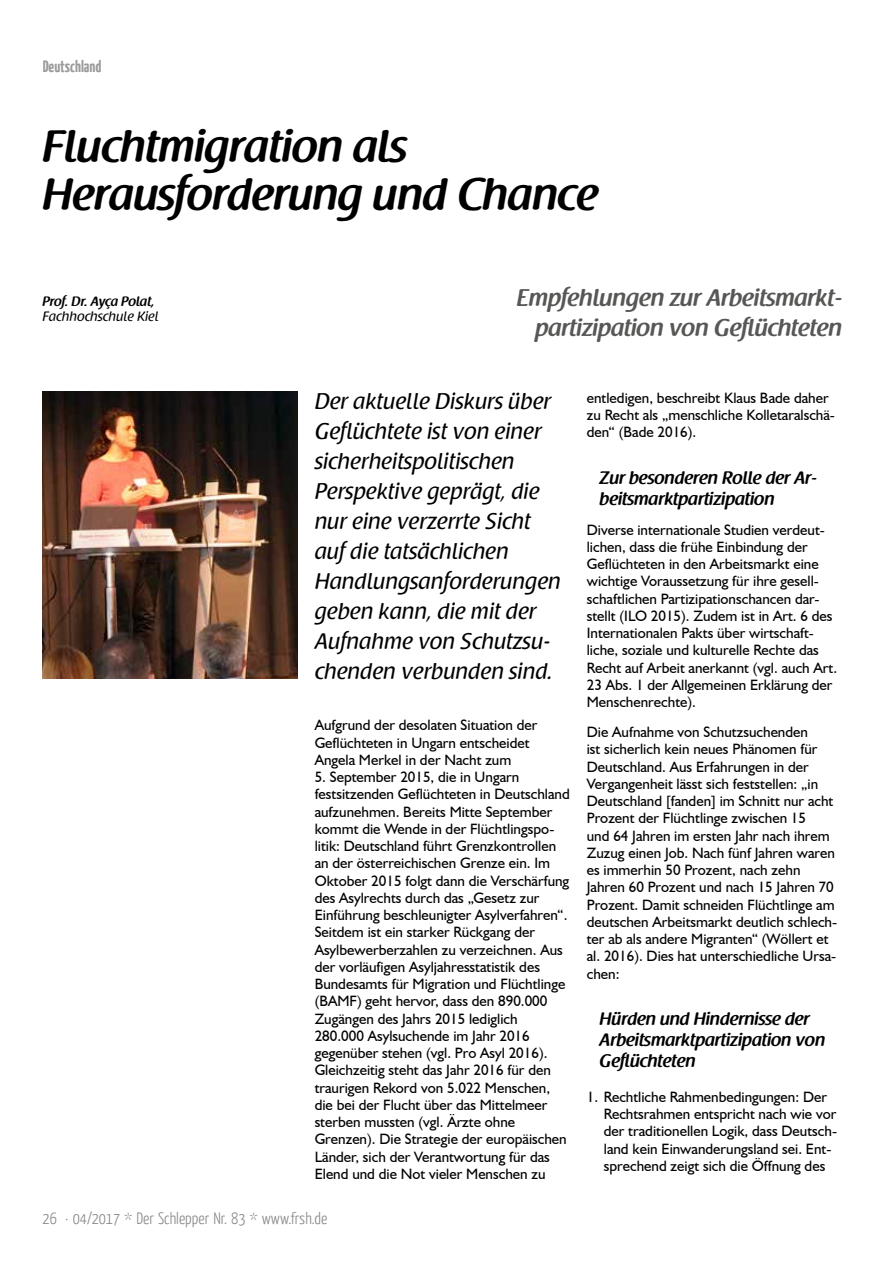
<style>
.page{position:relative;width:893px;height:1263px;background:#fff}
.page>*{position:absolute;margin:0;border:0;box-sizing:border-box;transform-origin:0 0}
.t1{font:600 45px/48px "Raspoutine";color:#000}
.t2{font:600 24px/30px "Raspoutine";color:#575756;text-align:right}
.t3{font:22.5px/30px "Raspoutine Classic";color:#000}
.t4{font:600 18px/21px "Raspoutine";color:#000}
.t5{font:300 16.5px "Yanone Kaffeesatz";color:#878787}
.t6{font:700 16.5px "Yanone Kaffeesatz";color:#575756}
.t7{font:15px/17.2px "Humanist 521 BT";color:#000}
.t8{font:600 13.5px "Raspoutine";color:#000}
.t9{font:13.5px "Raspoutine Classic";color:#000}
</style>
<div class="page">
<img style="left:43px;top:391px;width:255px;height:288px">
<p class="t6" style="left:43px;top:55px;width:60px">Deutschland</p>
<h1 class="t1" style="left:43px;top:124px;width:557px">Fluchtmigration als<br>Herausforderung und Chance</h1>
<p class="t8" style="left:43px;top:294px;width:113px">Prof. Dr. Ayça Polat,</p>
<p class="t9" style="left:43px;top:309px;width:118px">Fachhochschule Kiel</p>
<h2 class="t2" style="left:517px;top:283px;width:327px">Empfehlungen zur Arbeitsmarkt&shy;partizipation von Geflüchteten</h2>
<p class="t3" style="left:315px;top:386px;width:248px">Der aktuelle Diskurs über<br>Geflüchtete ist von einer sicherheitspolitischen<br>Perspektive geprägt, die nur eine verzerrte Sicht auf die tatsächlichen<br>Handlungsanforderungen geben kann, die mit der<br>Aufnahme von Schutzsu&shy;chenden verbunden sind.</p>
<p class="t7" style="left:315px;top:716px;width:224px">Aufgrund der desolaten Situation der<br>Geflüchteten in Ungarn entscheidet<br>Angela Merkel in der Nacht zum</p>
<p class="t7" style="left:315px;top:768px;width:257px">5. September 2015, die in Ungarn festsitzenden Geflüchteten in Deutschland aufzunehmen. Bereits Mitte September kommt die Wende in der Flüchtlingspo&shy;litik: Deutschland führt Grenzkontrollen an der österreichischen Grenze ein. Im Oktober 2015 folgt dann die Verschärfung des Asylrechts durch das „Gesetz zur Einführung beschleunigter Asylverfahren“.<br>Seitdem ist ein starker Rückgang der Asylbewerberzahlen zu verzeichnen. Aus der vorläufigen Asyljahresstatistik des Bundesamts für Migration und Flüchtlinge (BAMF) geht hervor, dass den 890.000<br>Zugängen des Jahrs 2015 lediglich 280.000 Asylsuchende im Jahr 2016 gegenüber stehen (vgl. Pro Asyl 2016).<br>Gleichzeitig steht das Jahr 2016 für den traurigen Rekord von 5.022 Menschen, die bei der Flucht über das Mittelmeer sterben mussten (vgl. Ärzte ohne Grenzen). Die Strategie der europäischen Länder, sich der Verantwortung für das Elend und die Not vieler Menschen zu</p>
<p class="t7" style="left:587px;top:389px;width:250px">entledigen, beschreibt Klaus Bade daher zu Recht als „menschliche Kolletaralschä&shy;den“ (Bade 2016).</p>
<p class="t4" style="left:600px;top:467px;width:219px">Zur besonderen Rolle der Ar&shy;beitsmarktpartizipation</p>
<p class="t7" style="left:587px;top:521px;width:252px">Diverse internationale Studien verdeut&shy;lichen, dass die frühe Einbindung der Geflüchteten in den Arbeitsmarkt eine wichtige Voraussetzung für ihre gesell&shy;schaftlichen Partizipationschancen dar&shy;stellt (ILO 2015). Zudem ist in Art. 6 des Internationalen Pakts über wirtschaft&shy;liche, soziale und kulturelle Rechte das Recht auf Arbeit anerkannt (vgl. auch Art.<br>23 Abs. 1 der Allgemeinen Erklärung der Menschenrechte).</p>
<p class="t7" style="left:587px;top:723px;width:252px">Die Aufnahme von Schutzsuchenden<br>ist sicherlich kein neues Phänomen für Deutschland. Aus Erfahrungen in der Vergangenheit lässt sich feststellen: „in Deutschland [fanden] im Schnitt nur acht Prozent der Flüchtlinge zwischen 15<br>und 64 Jahren im ersten Jahr nach ihrem Zuzug einen Job. Nach fünf Jahren waren es immerhin 50 Prozent, nach zehn Jahren 60 Prozent und nach 15 Jahren 70<br>Prozent. Damit schneiden Flüchtlinge am deutschen Arbeitsmarkt deutlich schlech&shy;ter ab als andere Migranten“ (Wöllert et al. 2016). Dies hat unterschiedliche Ursa&shy;chen:</p>
<p class="t4" style="left:600px;top:1009px;width:227px">Hürden und Hindernisse der<br>Arbeitsmarktpartizipation von<br>Geflüchteten</p>
<p class="t7" style="left:604px;top:1088px;width:235px;text-indent:-17px">1. Rechtliche Rahmenbedingungen: Der Rechtsrahmen entspricht nach wie vor der traditionellen Logik, dass Deutsch&shy;land kein Einwanderungsland sei. Ent&shy;sprechend zeigt sich die Öffnung des</p>
<p class="t5" style="left:43px;top:1208px;width:286px">26 · 04/2017 * Der Schlepper Nr. 83 * www.frsh.de</p>
</div>
